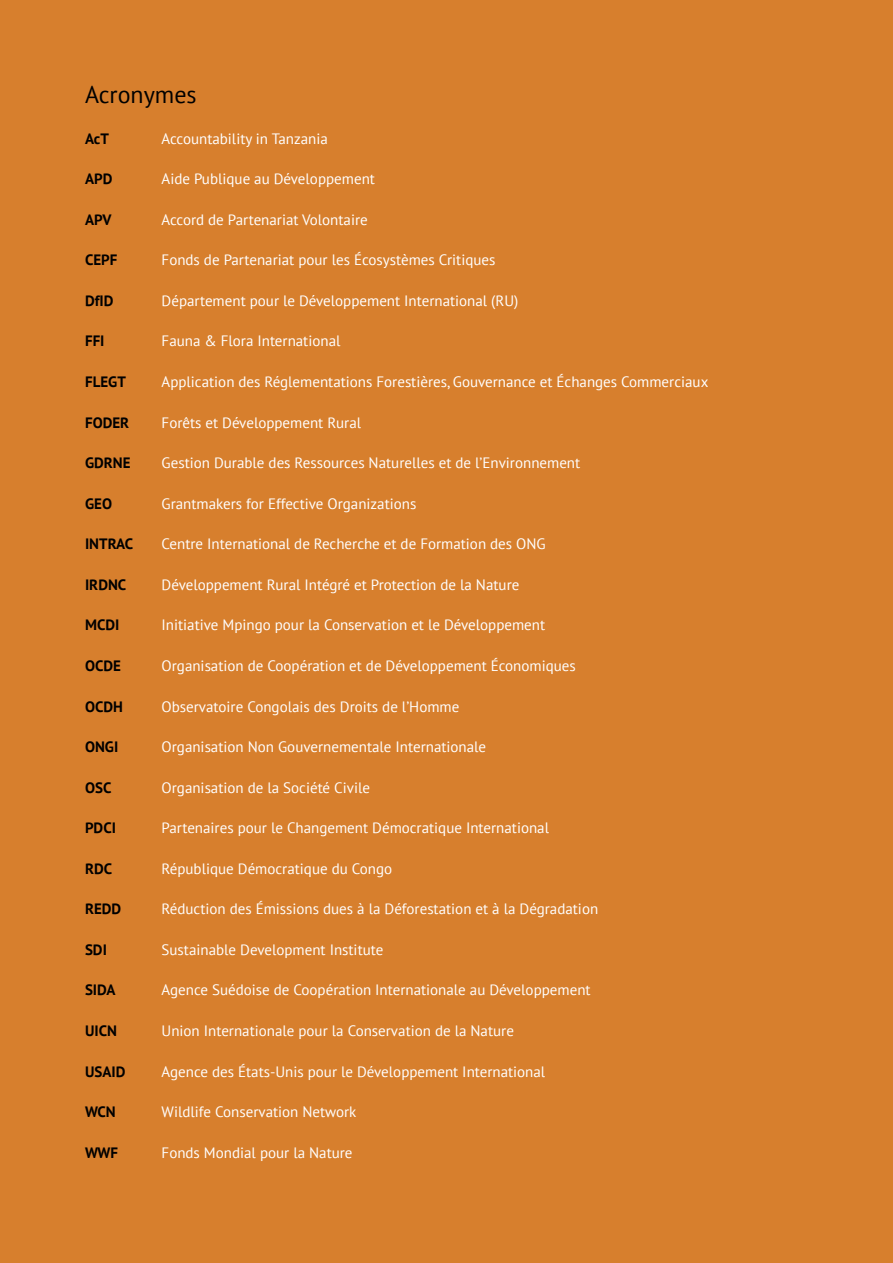
<style>
.page{position:relative;width:893px;height:1263px;background:#d77f2d}
.page>*{position:absolute;margin:0;border:0;box-sizing:border-box;transform-origin:0 0}
.t1{font:24px "PT Sans";color:#000}
.t2{font:15px "PT Sans";color:#fff}
.t3{font:700 15px "PT Sans";color:#000}
</style>
<div class="page">
<h1 class="t1" style="left:85px;top:79px;width:113px">Acronymes</h1>
<p class="t3" style="left:85px;top:128px;width:25px">AcT</p>
<p class="t2" style="left:162px;top:129px;width:168px">Accountability in Tanzania</p>
<p class="t3" style="left:85px;top:169px;width:29px">APD</p>
<p class="t2" style="left:162px;top:169px;width:215px">Aide Publique au Développement</p>
<p class="t3" style="left:85px;top:209px;width:28px">APV</p>
<p class="t2" style="left:162px;top:210px;width:208px">Accord de Partenariat Volontaire</p>
<p class="t3" style="left:85px;top:250px;width:34px">CEPF</p>
<p class="t2" style="left:162px;top:250px;width:335px">Fonds de Partenariat pour les Écosystèmes Critiques</p>
<p class="t3" style="left:85px;top:291px;width:30px">DfID</p>
<p class="t2" style="left:162px;top:291px;width:358px">Département pour le Développement International (RU)</p>
<p class="t3" style="left:85px;top:331px;width:21px">FFI</p>
<p class="t2" style="left:162px;top:331px;width:180px">Fauna &amp; Flora International</p>
<p class="t3" style="left:85px;top:372px;width:42px">FLEGT</p>
<p class="t2" style="left:162px;top:372px;width:548px">Application des Réglementations Forestières, Gouvernance et Échanges Commerciaux</p>
<p class="t3" style="left:85px;top:412px;width:46px">FODER</p>
<p class="t2" style="left:162px;top:413px;width:201px">Forêts et Développement Rural</p>
<p class="t3" style="left:85px;top:453px;width:47px">GDRNE</p>
<p class="t2" style="left:162px;top:453px;width:420px">Gestion Durable des Ressources Naturelles et de l’Environnement</p>
<p class="t3" style="left:85px;top:493px;width:29px">GEO</p>
<p class="t2" style="left:162px;top:494px;width:256px">Grantmakers for Effective Organizations</p>
<p class="t3" style="left:85px;top:534px;width:50px">INTRAC</p>
<p class="t2" style="left:162px;top:534px;width:386px">Centre International de Recherche et de Formation des ONG</p>
<p class="t3" style="left:85px;top:575px;width:43px">IRDNC</p>
<p class="t2" style="left:162px;top:575px;width:359px">Développement Rural Intégré et Protection de la Nature</p>
<p class="t3" style="left:85px;top:615px;width:36px">MCDI</p>
<p class="t2" style="left:162px;top:615px;width:385px">Initiative Mpingo pour la Conservation et le Développement</p>
<p class="t3" style="left:85px;top:656px;width:37px">OCDE</p>
<p class="t2" style="left:162px;top:656px;width:416px">Organisation de Coopération et de Développement Économiques</p>
<p class="t3" style="left:85px;top:696px;width:39px">OCDH</p>
<p class="t2" style="left:162px;top:697px;width:299px">Observatoire Congolais des Droits de l’Homme</p>
<p class="t3" style="left:85px;top:737px;width:35px">ONGI</p>
<p class="t2" style="left:162px;top:737px;width:326px">Organisation Non Gouvernementale Internationale</p>
<p class="t3" style="left:85px;top:777px;width:28px">OSC</p>
<p class="t2" style="left:162px;top:778px;width:210px">Organisation de la Société Civile</p>
<p class="t3" style="left:85px;top:818px;width:32px">PDCI</p>
<p class="t2" style="left:162px;top:818px;width:389px">Partenaires pour le Changement Démocratique International</p>
<p class="t3" style="left:85px;top:858px;width:29px">RDC</p>
<p class="t2" style="left:162px;top:859px;width:232px">République Démocratique du Congo</p>
<p class="t3" style="left:85px;top:899px;width:38px">REDD</p>
<p class="t2" style="left:162px;top:899px;width:438px">Réduction des Émissions dues à la Déforestation et à la Dégradation</p>
<p class="t3" style="left:85px;top:940px;width:23px">SDI</p>
<p class="t2" style="left:162px;top:940px;width:223px">Sustainable Development Institute</p>
<p class="t3" style="left:85px;top:980px;width:32px">SIDA</p>
<p class="t2" style="left:162px;top:980px;width:431px">Agence Suédoise de Coopération Internationale au Développement</p>
<p class="t3" style="left:85px;top:1021px;width:33px">UICN</p>
<p class="t2" style="left:162px;top:1021px;width:354px">Union Internationale pour la Conservation de la Nature</p>
<p class="t3" style="left:85px;top:1061px;width:42px">USAID</p>
<p class="t2" style="left:162px;top:1062px;width:385px">Agence des États-Unis pour le Développement International</p>
<p class="t3" style="left:85px;top:1102px;width:32px">WCN</p>
<p class="t2" style="left:162px;top:1102px;width:196px">Wildlife Conservation Network</p>
<p class="t3" style="left:85px;top:1142px;width:34px">WWF</p>
<p class="t2" style="left:162px;top:1143px;width:193px">Fonds Mondial pour la Nature</p>
</div>
